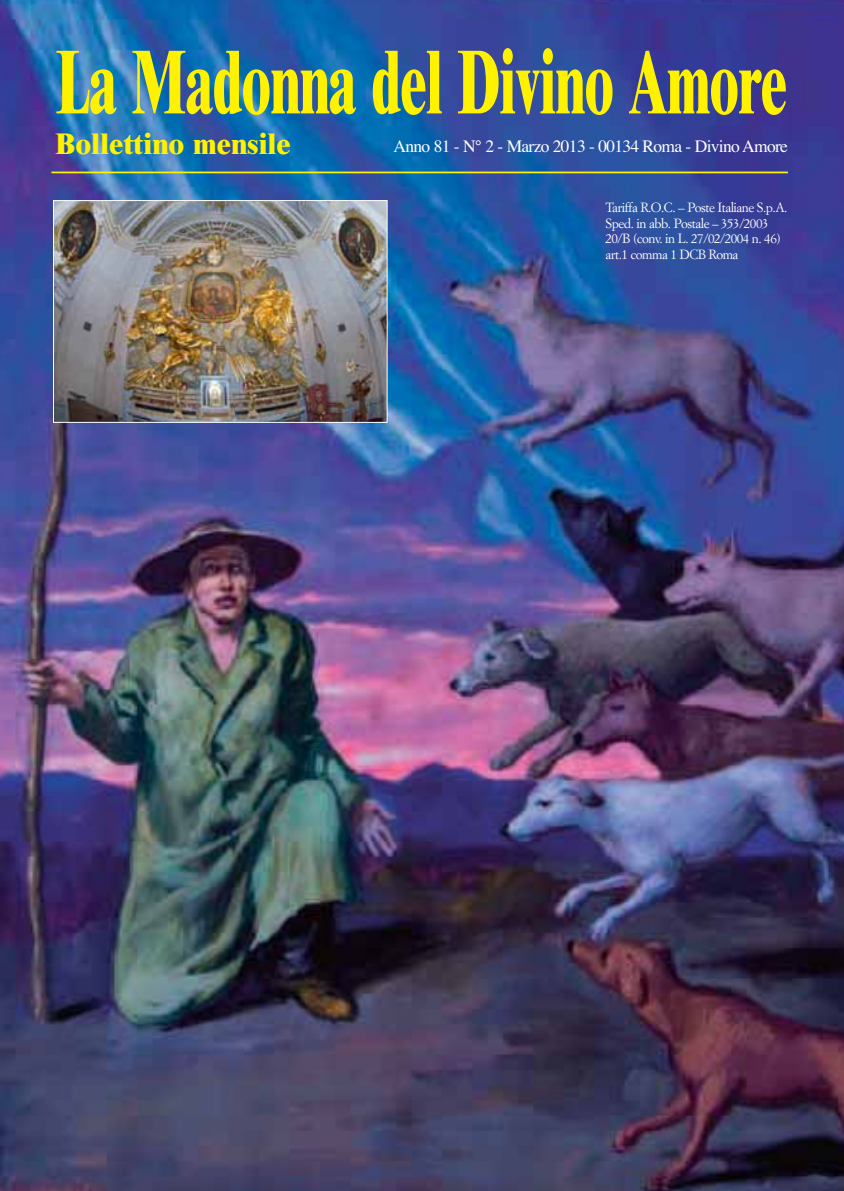
<style>
.page{position:relative;width:844px;height:1191px;background:#fff}
.page>*{position:absolute;margin:0;border:0;box-sizing:border-box;transform-origin:0 0}
.t1{font:800 91.52px "Times New Roman";letter-spacing:-.015em;color:#fff200;scale:.61 1}
.t2{font:800 29.93px "Times New Roman";color:#fff200}
.t3{font:17.5px "Times";letter-spacing:-.04em;color:#fff}
.t4{font:13.12px/15.8px "Simoncini Garamond Std";letter-spacing:-.04em;color:#fff}
</style>
<div class="page">
<img style="left:0;top:0;width:843px;height:1191px">
<img style="left:55px;top:202px;width:330px;height:219px">
<div style="left:53px;top:200px;width:334px;height:223px;border:1px solid #fff"></div>
<hr style="left:51px;top:172px;width:736px;height:1px;background:#fff200">
<h1 class="t1" style="left:56px;top:28px;width:1199px">La Madonna del Divino Amore</h1>
<h2 class="t2" style="left:55px;top:126px;width:237px">Bollettino mensile</h2>
<h3 class="t3" style="left:393px;top:140px;width:395px">Anno 81 - N° 2 - Marzo 2013 - 00134 Roma - Divino Amore</h3>
<p class="t4" style="left:605px;top:200px;width:183px">Tariffa R.O.C. – Poste Italiane S.p.A.<br>Sped. in abb. Postale – 353/2003<br>20/B (conv. in L. 27/02/2004 n. 46) art.1 comma 1 DCB Roma</p>
</div>
